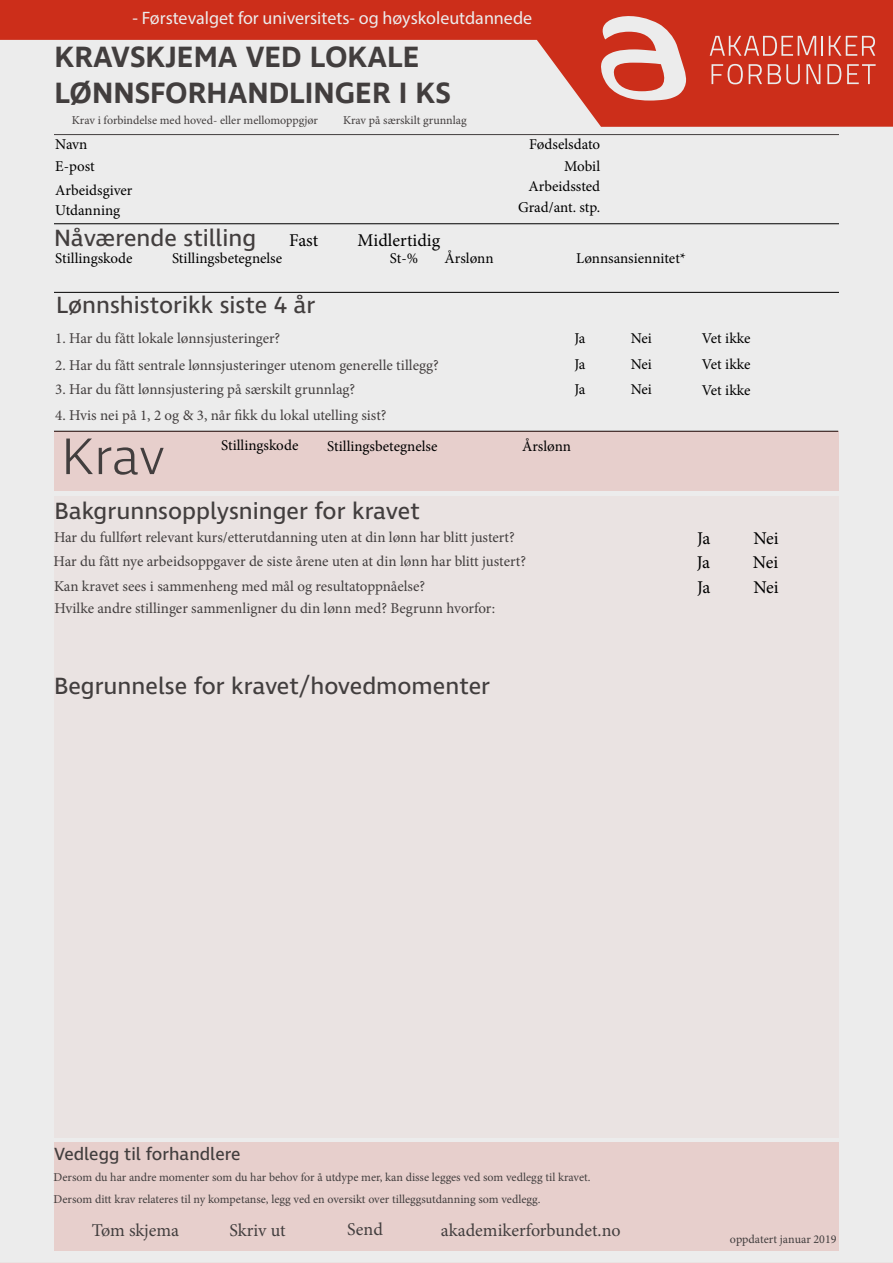
<style>
.page{position:relative;width:893px;height:1263px;background:#cc2e1a}
.page>*{position:absolute;margin:0;border:0;box-sizing:border-box;transform-origin:0 0}
.t1{font:300 52.5px "Ingra";color:#423e3e}
.t2{font:600 30px/36px "Ingra";color:#423e3e}
.t3{font:24px "Ingra";color:#423e3e}
.t4{font:18px "Myriad Pro";color:#ececec}
.t5{font:18px "Minion Pro";color:#423e3e}
.t6{font:18px "Minion Pro";color:#000}
.t7{font:18px "Ingra";color:#423e3e}
.t8{font:15px "Minion Pro";letter-spacing:-.005em;color:#423e3e}
.t9{font:15px/25.8px "Minion Pro";color:#000;text-align:justify}
.t10{font:12px/21.6px "Minion Pro";color:#423e3e}
.t11{font:12px "Minion Pro";color:#413d3d}
</style>
<div class="page">
<div style="left:0;top:40px;width:893px;height:1223px;background:#ececec"></div>
<svg style="left:601px;top:16px;width:85px;height:85px"></svg>
<svg style="left:710px;top:36px;width:106px;height:20px"></svg>
<svg style="left:822px;top:36px;width:1px;height:20px"></svg>
<svg style="left:829px;top:36px;width:46px;height:20px"></svg>
<svg style="left:711px;top:64px;width:32px;height:20px"></svg>
<svg style="left:749px;top:64px;width:13px;height:20px"></svg>
<svg style="left:768px;top:64px;width:32px;height:20px"></svg>
<svg style="left:806px;top:64px;width:14px;height:20px"></svg>
<svg style="left:827px;top:64px;width:14px;height:20px"></svg>
<svg style="left:847px;top:64px;width:29px;height:20px"></svg>
<hr style="left:54px;top:134px;width:785px;height:1px;background:#423e3e">
<hr style="left:54px;top:223px;width:785px;height:1px;background:#000">
<hr style="left:54px;top:292px;width:785px;height:1px;background:#000">
<hr style="left:54px;top:431px;width:784px;height:1px;background:#000">
<div style="left:54px;top:432px;width:785px;height:59px;background:#e7cfcc"></div>
<div style="left:54px;top:496px;width:785px;height:641px;background:#eae3e2"></div>
<div style="left:54px;top:1142px;width:785px;height:108px;background:#e7cfcc"></div>
<p class="t4" style="left:132px;top:7px;width:401px">- Førstevalget for universitets- og høyskoleutdannede</p>
<h2 class="t2" style="left:54px;top:41px;width:398px">KRAVSKJEMA VED LOKALE<br>LØNNSFORHANDLINGER I KS</h2>
<p class="t10" style="left:72px;top:109px;width:248px">Krav i forbindelse med hoved- eller mellomoppgjør</p>
<p class="t10" style="left:343px;top:109px;width:125px">Krav på særskilt grunnlag</p>
<p class="t9" style="left:55px;top:132px;width:34px">Navn</p>
<p class="t9" style="left:529px;top:132px;width:73px">Fødselsdato</p>
<p class="t9" style="left:55px;top:154px;width:41px">E-post</p>
<p class="t9" style="left:564px;top:154px;width:37px">Mobil</p>
<p class="t9" style="left:55px;top:197px;width:66px">Utdanning</p>
<p class="t9" style="left:518px;top:194px;width:84px">Grad/ant. stp.</p>
<p class="t9" style="left:55px;top:177px;width:79px">Arbeidsgiver</p>
<p class="t9" style="left:529px;top:174px;width:73px">Arbeidssted</p>
<h3 class="t3" style="left:54px;top:223px;width:204px">Nåværende stilling</h3>
<p class="t9" style="left:55px;top:245px;width:79px">Stillingskode</p>
<p class="t9" style="left:172px;top:245px;width:112px">Stillingsbetegnelse</p>
<p class="t9" style="left:390px;top:245px;width:30px">St-%</p>
<p class="t9" style="left:445px;top:245px;width:50px">Årslønn</p>
<p class="t9" style="left:576px;top:245px;width:111px">Lønnsansiennitet*</p>
<p class="t6" style="left:289px;top:228px;width:31px">Fast</p>
<p class="t6" style="left:358px;top:228px;width:84px">Midlertidig</p>
<h3 class="t3" style="left:56px;top:290px;width:261px">Lønnshistorikk siste 4 år</h3>
<p class="t8" style="left:55px;top:328px;width:227px">1. Har du fått lokale lønnsjusteringer?</p>
<p class="t8" style="left:55px;top:355px;width:385px">2. Har du fått sentrale lønnsjusteringer utenom generelle tillegg?</p>
<p class="t8" style="left:55px;top:380px;width:301px">3. Har du fått lønnsjustering på særskilt grunnlag?</p>
<p class="t8" style="left:55px;top:405px;width:333px">4. Hvis nei på 1, 2 og &amp; 3, når fikk du lokal utelling sist?</p>
<p class="t9" style="left:574px;top:325px;width:13px">Ja</p>
<p class="t9" style="left:631px;top:325px;width:23px">Nei</p>
<p class="t9" style="left:574px;top:351px;width:13px">Ja</p>
<p class="t9" style="left:631px;top:351px;width:23px">Nei</p>
<p class="t9" style="left:574px;top:377px;width:13px">Ja</p>
<p class="t9" style="left:631px;top:377px;width:23px">Nei</p>
<h1 class="t1" style="left:61px;top:424px;width:105px">Krav</h1>
<p class="t9" style="left:221px;top:432px;width:79px">Stillingskode</p>
<p class="t9" style="left:327px;top:433px;width:112px">Stillingsbetegnelse</p>
<p class="t9" style="left:522px;top:433px;width:50px">Årslønn</p>
<p class="t9" style="left:702px;top:325px;width:50px">Vet ikke Vet ikke Vet ikke</p>
<h3 class="t3" style="left:54px;top:496px;width:367px">Bakgrunnsopplysninger for kravet</h3>
<p class="t8" style="left:54px;top:527px;width:462px">Har du fullført relevant kurs/etterutdanning uten at din lønn har blitt justert?</p>
<p class="t6" style="left:697px;top:526px;width:15px">Ja</p>
<p class="t6" style="left:753px;top:526px;width:27px">Nei</p>
<p class="t8" style="left:54px;top:551px;width:474px">Har du fått nye arbeidsoppgaver de siste årene uten at din lønn har blitt justert?</p>
<p class="t6" style="left:697px;top:551px;width:15px">Ja</p>
<p class="t6" style="left:753px;top:551px;width:27px">Nei</p>
<p class="t8" style="left:54px;top:576px;width:373px">Kan kravet sees i sammenheng med mål og resultatoppnåelse?</p>
<p class="t6" style="left:697px;top:575px;width:15px">Ja</p>
<p class="t6" style="left:753px;top:575px;width:27px">Nei</p>
<p class="t8" style="left:54px;top:598px;width:442px">Hvilke andre stillinger sammenligner du din lønn med? Begrunn hvorfor:</p>
<h3 class="t3" style="left:54px;top:670px;width:438px">Begrunnelse for kravet/hovedmomenter</h3>
<p class="t7" style="left:54px;top:1143px;width:188px">Vedlegg til forhandlere</p>
<p class="t10" style="left:54px;top:1167px;width:538px">Dersom du har andre momenter som du har behov for å utdype mer, kan disse legges ved som vedlegg til kravet.<br>Dersom ditt krav relateres til ny kompetanse, legg ved en oversikt over tilleggsutdanning som vedlegg.</p>
<p class="t5" style="left:92px;top:1218px;width:89px">Tøm skjema</p>
<p class="t5" style="left:229px;top:1218px;width:58px">Skriv ut</p>
<p class="t5" style="left:347px;top:1217px;width:37px">Send</p>
<p class="t5" style="left:441px;top:1218px;width:181px">akademikerforbundet.no</p>
<p class="t11" style="left:730px;top:1231px;width:108px">oppdatert januar 2019</p>
</div>
